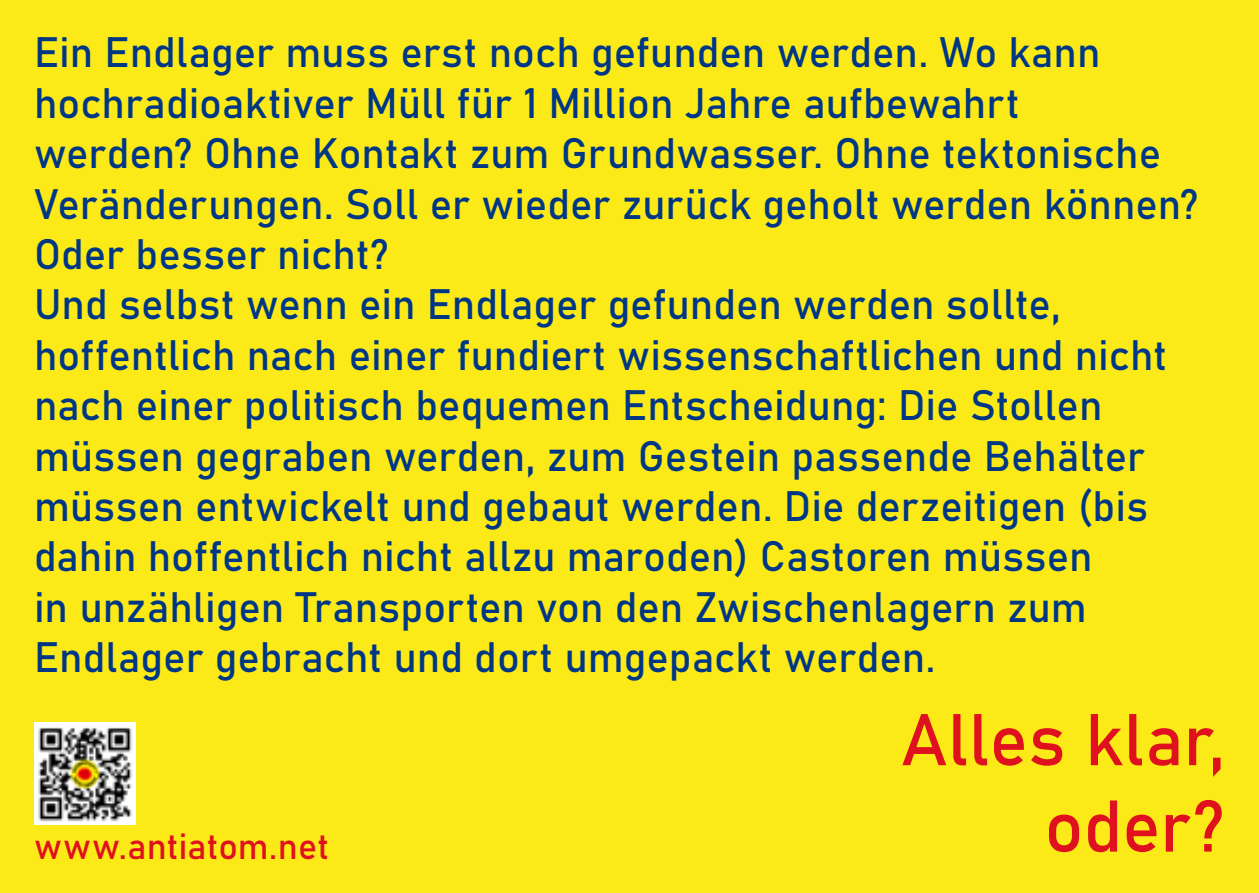
<style>
.page{position:relative;width:1259px;height:893px;background:#fcea18}
.page>*{position:absolute;margin:0;border:0;box-sizing:border-box;transform-origin:0 0}
.t1{font:72px "Bahnschrift";color:#df111e}
.t2{font:42px/50.4px "Bahnschrift";color:#003785}
.t3{font:36px "Bahnschrift";color:#df111e}
</style>
<div class="page">
<img style="left:34px;top:723px;width:102px;height:101px">
<p class="t2" style="left:34px;top:25px;width:1166px">Ein Endlager muss erst noch gefunden werden. Wo kann hochradioaktiver Müll für 1 Million Jahre aufbewahrt<br>werden? Ohne Kontakt zum Grundwasser. Ohne tektonische Veränderungen. Soll er wieder zurück geholt werden können?<br>Oder besser nicht?<br>Und selbst wenn ein Endlager gefunden werden sollte, hoffentlich nach einer fundiert wissenschaftlichen und nicht nach einer politisch bequemen Entscheidung: Die Stollen müssen gegraben werden, zum Gestein passende Behälter müssen entwickelt und gebaut werden. Die derzeitigen (bis dahin hoffentlich nicht allzu maroden) Castoren müssen<br>in unzähligen Transporten von den Zwischenlagern zum Endlager gebracht und dort umgepackt werden.</p>
<h1 class="t1" style="left:901px;top:685px;width:325px">Alles klar,</h1>
<p class="t3" style="left:34px;top:819px;width:296px">www.antiatom.net</p>
<h1 class="t1" style="left:1044px;top:772px;width:182px">oder?</h1>
</div>
